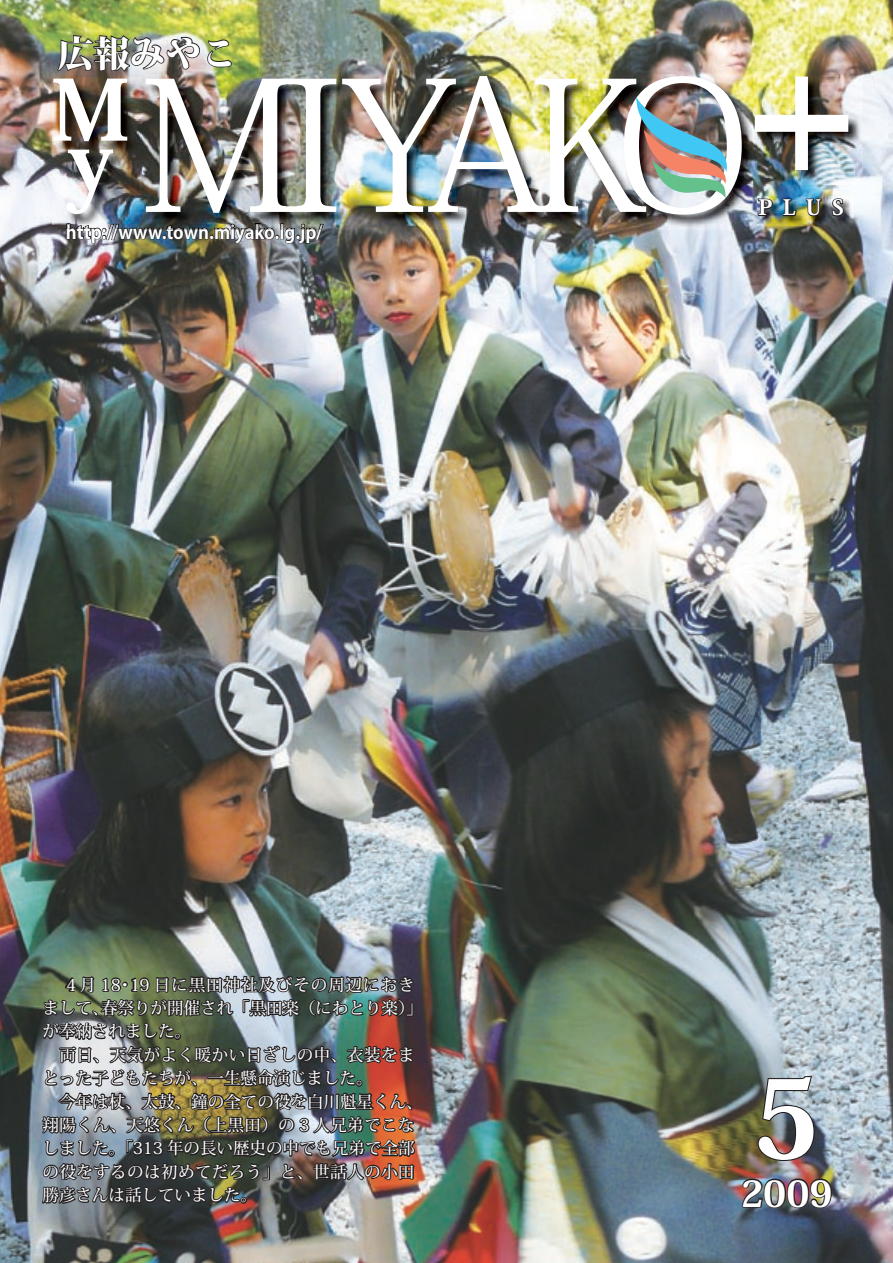
<style>
.page{position:relative;width:893px;height:1263px;background:#fff}
.page>*{position:absolute;margin:0;border:0;box-sizing:border-box;transform-origin:0 0}
.t1{font:180px "Koz Min Pro";letter-spacing:-.475em;color:#fff}
.t2{font:800 108px "Koz Min Std";color:#fff}
.t3{font:800 82.5px "Koz Min Pro";color:#fff}
.t4{font:800 36px "Koz Min Pro";color:#fff}
.t5{font:800 36px "Koz Min Std";color:#fff}
.t6{font:800 21px "Koz Min Pro";color:#fff}
.t7{font:700 18px "Koz Go Pro";letter-spacing:-.005em;color:#fff}
.t8{font:500 16.5px/23.4px "Koz Min Std";color:#fff}
.t9{font:500 16.5px/23.4px "Koz Min Std";letter-spacing:.03em;color:#fff}
.s1{font-weight:800;font-size:82.5px}
</style>
<div class="page">
<img style="left:0;top:0;width:893px;height:1263px">
<img style="left:144px;top:74px;width:612px;height:156px">
<img style="left:52px;top:77px;width:90px;height:152px">
<img style="left:66px;top:223px;width:258px;height:21px">
<img style="left:753px;top:75px;width:110px;height:110px">
<div style="left:755px;top:115px;width:93px;height:17px;background:#fff"></div>
<div style="left:795px;top:77px;width:13px;height:93px;background:#fff"></div>
<img style="left:56px;top:34px;width:177px;height:39px">
<img style="left:757px;top:197px;width:96px;height:29px">
<svg style="left:757px;top:197px;width:17px;height:20px"></svg>
<svg style="left:782px;top:198px;width:16px;height:19px"></svg>
<svg style="left:805px;top:198px;width:17px;height:19px"></svg>
<svg style="left:831px;top:197px;width:14px;height:20px"></svg>
<img style="left:633px;top:97px;width:99px;height:101px">
<img style="left:757px;top:1075px;width:59px;height:87px">
<img style="left:741px;top:1177px;width:92px;height:32px">
<img style="left:40px;top:899px;width:377px;height:323px">
<h3 class="t4" style="left:57px;top:27px;width:181px">広報みやこ</h3>
<h1 class="t1" style="left:67px;top:18px;width:707px"><span class="s1">y</span> ＭＩＹＡＫＯ</h1>
<h3 class="t3" style="left:51px;top:49px;width:80px">M</h3>
<p class="t7" style="left:66px;top:220px;width:258px">http://www.town.miyako l g. j p. /</p>
<p class="t6" style="left:755px;top:192px;width:95px">ＰＬＵＳ</p>
<p class="t9" style="left:101px;top:973px;width:323px;text-indent:-53px">　4月 18･19 日に黒田神社及びその周辺におき春祭りが開催され「黒田楽（にわとり楽「(</p>
<p class="t8" style="left:43px;top:996px;width:382px">まして、<br>が奉納されました。<br>　両日、天気がよく暖かい日ざしの中、衣装をまとった子どもたちが、一生懸命演じました。<br>　今年は杖、太鼓、鐘の全ての役を白川魁星くん、翔陽くん、天悠くん（上黒田）の 3 人兄弟でこなしました。「313 年の長い歴史の中でも兄弟で全部の役をするのは初めてだろう」と、世話人の小田勝彦さんは話していました。</p>
<h2 class="t2" style="left:752px;top:1046px;width:71px">5</h2>
<h3 class="t5" style="left:741px;top:1169px;width:93px">2009</h3>
</div>
